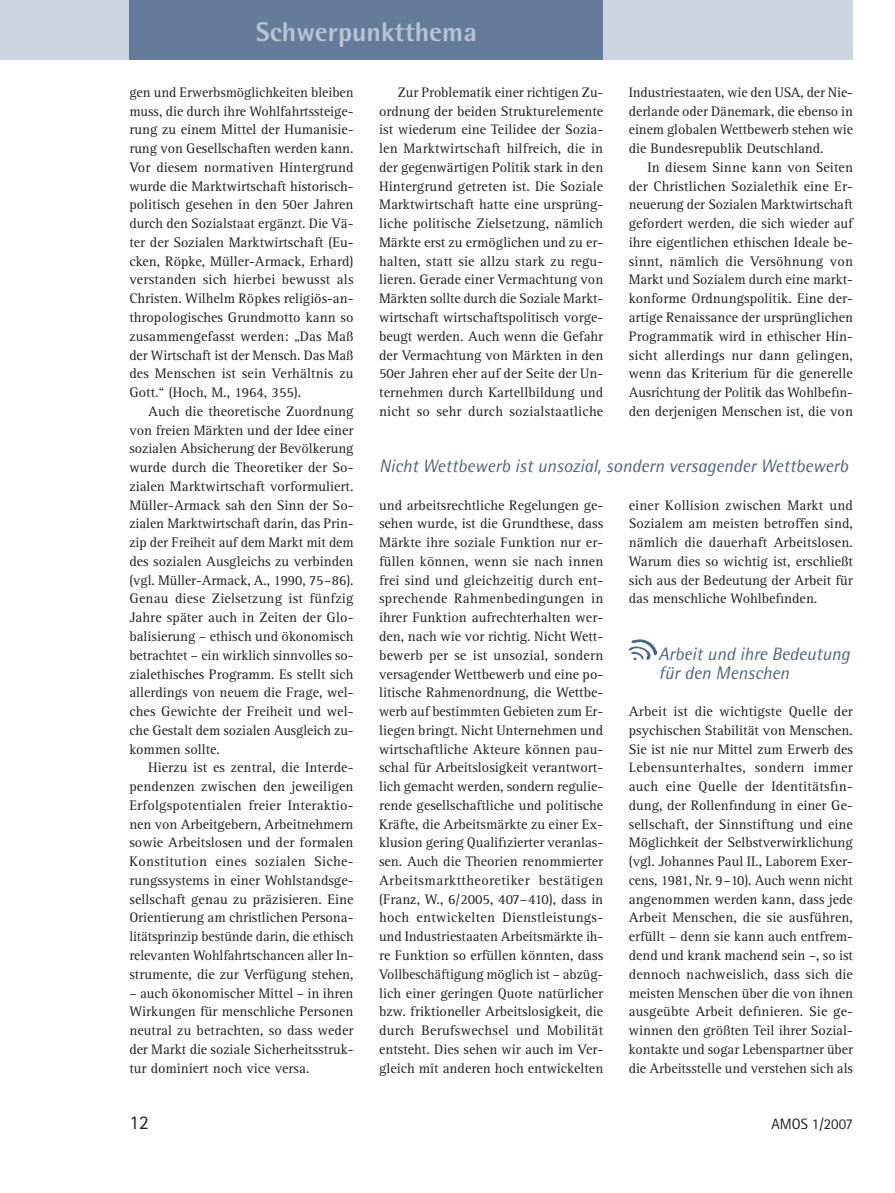
<style>
.page{position:relative;width:895px;height:1193px;background:#fff}
.page>*{position:absolute;margin:0;border:0;box-sizing:border-box;transform-origin:0 0}
.t1{font:800 27px "Rotis Semi Sans";color:#b8c3d4}
.t2{font:19.5px "Rotis Sans Serif";color:#231f20}
.t3{font:italic 18px/18.8px "Rotis Semi Sans";color:#496483}
.t4{font:15px "Rotis Sans Serif";color:#231f20}
.t5{font:14.25px/18.8px "Rotis Serif";color:#231f20;text-align:justify}
</style>
<div class="page">
<div style="left:0;top:0;width:852px;height:59px;background:#ccd4e0"></div>
<div style="left:129px;top:0;width:474px;height:59px;background:#647b99"></div>
<img style="left:628px;top:639px;width:28px;height:20px">
<h1 class="t1" style="left:256px;top:22px;width:222px">Schwerpunktthema</h1>
<p class="t5" style="left:129px;top:84px;width:226px">gen und Erwerbsmöglichkeiten bleiben muss, die durch ihre Wohlfahrtssteige&shy;rung zu einem Mittel der Humanisie&shy;rung von Gesellschaften werden kann.<br>Vor diesem normativen Hintergrund wurde die Marktwirtschaft historisch&shy;politisch gesehen in den 50er Jahren durch den Sozialstaat ergänzt. Die Vä&shy;ter der Sozialen Marktwirtschaft (Eu&shy;cken, Röpke, Müller-Armack, Erhard) verstanden sich hierbei bewusst als Christen. Wilhelm Röpkes religiös-an&shy;thropologisches Grundmotto kann so zusammengefasst werden: „Das Maß der Wirtschaft ist der Mensch. Das Maß des Menschen ist sein Verhältnis zu Gott.“ (Hoch, M., 1964, 355).</p>
<p class="t5" style="left:129px;top:403px;width:226px;text-indent:19px">Auch die theoretische Zuordnung von freien Märkten und der Idee einer sozialen Absicherung der Bevölkerung wurde durch die Theoretiker der So&shy;zialen Marktwirtschaft vorformuliert.<br>Müller-Armack sah den Sinn der So&shy;zialen Marktwirtschaft darin, das Prin&shy;zip der Freiheit auf dem Markt mit dem des sozialen Ausgleichs zu verbinden (vgl. Müller-Armack, A., 1990, 75–86).<br>Genau diese Zielsetzung ist fünfzig Jahre später auch in Zeiten der Glo&shy;balisierung – ethisch und ökonomisch betrachtet – ein wirklich sinnvolles so&shy;zialethisches Programm. Es stellt sich allerdings von neuem die Frage, wel&shy;ches Gewichte der Freiheit und wel&shy;che Gestalt dem sozialen Ausgleich zu&shy;kommen sollte.</p>
<p class="t5" style="left:129px;top:759px;width:225px;text-indent:19px">Hierzu ist es zentral, die Interde&shy;pendenzen zwischen den jeweiligen Erfolgspotentialen freier Interaktio&shy;nen von Arbeitgebern, Arbeitnehmern sowie Arbeitslosen und der formalen Konstitution eines sozialen Siche&shy;rungssystems in einer Wohlstandsge&shy;sellschaft genau zu präzisieren. Eine Orientierung am christlichen Persona&shy;litätsprinzip bestünde darin, die ethisch relevanten Wohlfahrtschancen aller In&shy;strumente, die zur Verfügung stehen,</p>
<p class="t5" style="left:129px;top:984px;width:225px">– auch ökonomischer Mittel – in ihren Wirkungen für menschliche Personen neutral zu betrachten, so dass weder der Markt die soziale Sicherheitsstruk&shy;tur dominiert noch vice versa.</p>
<p class="t5" style="left:379px;top:84px;width:225px;text-indent:19px">Zur Problematik einer richtigen Zu&shy;ordnung der beiden Strukturelemente ist wiederum eine Teilidee der Sozia&shy;len Marktwirtschaft hilfreich, die in der gegenwärtigen Politik stark in den Hintergrund getreten ist. Die Soziale Marktwirtschaft hatte eine ursprüng&shy;liche politische Zielsetzung, nämlich Märkte erst zu ermöglichen und zu er&shy;halten, statt sie allzu stark zu regu&shy;lieren. Gerade einer Vermachtung von Märkten sollte durch die Soziale Markt&shy;wirtschaft wirtschaftspolitisch vorge&shy;beugt werden. Auch wenn die Gefahr der Vermachtung von Märkten in den 50er Jahren eher auf der Seite der Un&shy;ternehmen durch Kartellbildung und nicht so sehr durch sozialstaatliche</p>
<p class="t5" style="left:628px;top:84px;width:225px">Industriestaaten, wie den USA, der Nie&shy;derlande oder Dänemark, die ebenso in einem globalen Wettbewerb stehen wie die Bundesrepublik Deutschland.</p>
<p class="t5" style="left:628px;top:159px;width:225px;text-indent:19px">In diesem Sinne kann von Seiten der Christlichen Sozialethik eine Er&shy;neuerung der Sozialen Marktwirtschaft gefordert werden, die sich wieder auf ihre eigentlichen ethischen Ideale be&shy;sinnt, nämlich die Versöhnung von Markt und Sozialem durch eine markt&shy;konforme Ordnungspolitik. Eine der&shy;artige Renaissance der ursprünglichen Programmatik wird in ethischer Hin&shy;sicht allerdings nur dann gelingen, wenn das Kriterium für die generelle Ausrichtung der Politik das Wohlbefin&shy;den derjenigen Menschen ist, die von</p>
<p class="t3" style="left:379px;top:458px;width:470px">Nicht Wettbewerb ist unsozial, sondern versagender Wettbewerb</p>
<p class="t5" style="left:379px;top:496px;width:225px">und arbeitsrechtliche Regelungen ge&shy;sehen wurde, ist die Grundthese, dass Märkte ihre soziale Funktion nur er&shy;füllen können, wenn sie nach innen frei sind und gleichzeitig durch ent&shy;sprechende Rahmenbedingungen in ihrer Funktion aufrechterhalten wer&shy;den, nach wie vor richtig. Nicht Wett&shy;bewerb per se ist unsozial, sondern versagender Wettbewerb und eine po&shy;litische Rahmenordnung, die Wettbe&shy;werb auf bestimmten Gebieten zum Er&shy;liegen bringt. Nicht Unternehmen und wirtschaftliche Akteure können pau&shy;schal für Arbeitslosigkeit verantwort&shy;lich gemacht werden, sondern regulie&shy;rende gesellschaftliche und politische Kräfte, die Arbeitsmärkte zu einer Ex&shy;klusion gering Qualifizierter veranlas&shy;sen. Auch die Theorien renommierter Arbeitsmarkttheoretiker bestätigen (Franz, W., 6/2005, 407–410), dass in hoch entwickelten Dienstleistungs&shy;und Industriestaaten Arbeitsmärkte ih&shy;re Funktion so erfüllen könnten, dass Vollbeschäftigung möglich ist – abzüg&shy;lich einer geringen Quote natürlicher bzw. friktioneller Arbeitslosigkeit, die durch Berufswechsel und Mobilität entsteht. Dies sehen wir auch im Ver&shy;gleich mit anderen hoch entwickelten</p>
<p class="t5" style="left:628px;top:496px;width:225px">einer Kollision zwischen Markt und Sozialem am meisten betroffen sind, nämlich die dauerhaft Arbeitslosen.<br>Warum dies so wichtig ist, erschließt sich aus der Bedeutung der Arbeit für das menschliche Wohlbefinden.</p>
<p class="t3" style="left:658px;top:646px;width:192px">Arbeit und ihre Bedeutung für den Menschen</p>
<p class="t5" style="left:628px;top:703px;width:226px">Arbeit ist die wichtigste Quelle der psychischen Stabilität von Menschen.<br>Sie ist nie nur Mittel zum Erwerb des Lebensunterhaltes, sondern immer auch eine Quelle der Identitätsfin&shy;dung, der Rollenfindung in einer Ge&shy;sellschaft, der Sinnstiftung und eine Möglichkeit der Selbstverwirklichung (vgl. Johannes Paul II., Laborem Exer&shy;cens, 1981, Nr. 9–10). Auch wenn nicht angenommen werden kann, dass jede Arbeit Menschen, die sie ausführen, erfüllt – denn sie kann auch entfrem&shy;dend und krank machend sein –, so ist dennoch nachweislich, dass sich die meisten Menschen über die von ihnen ausgeübte Arbeit definieren. Sie ge&shy;winnen den größten Teil ihrer Sozial&shy;kontakte und sogar Lebenspartner über die Arbeitsstelle und verstehen sich als</p>
<h2 class="t2" style="left:129px;top:1115px;width:21px">12</h2>
<p class="t4" style="left:771px;top:1118px;width:83px">AMOS 1/2007</p>
</div>
